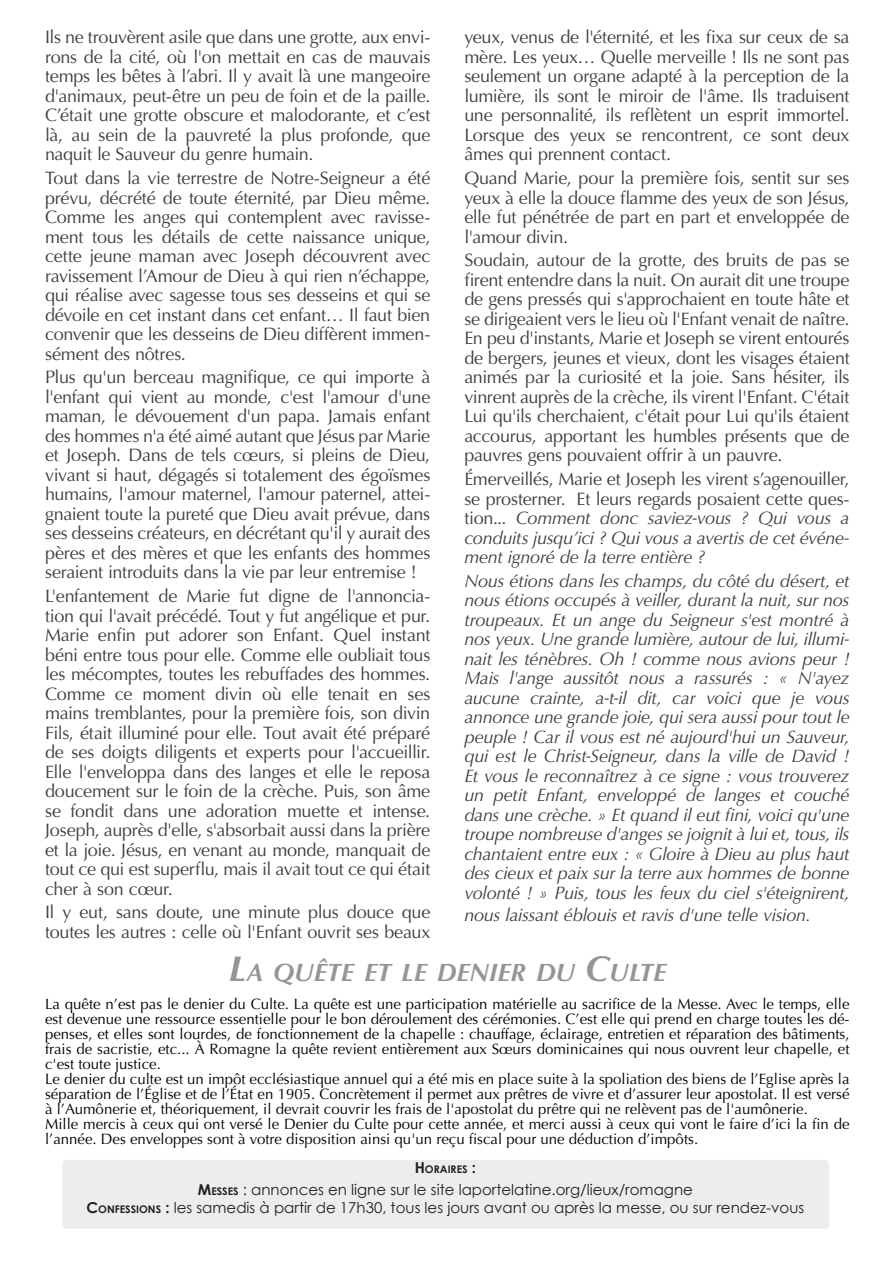
<style>
.page{position:relative;width:893px;height:1263px;background:#fff}
.page>*{position:absolute;margin:0;border:0;box-sizing:border-box;transform-origin:0 0}
.titre{font:italic 700 25.2px "Optima";color:#939598}
.corps{font:18px/19.5px "Optima";letter-spacing:-.015em;color:#3e3e3f;text-align:justify}
.corps-2{font:italic 18px/19.5px "Optima";letter-spacing:-.015em;color:#3e3e3f;text-align:justify}
.titre-2{font:15px/15px "Optima";color:#000;text-align:justify}
.t1{font:15px/18px "Century Gothic";color:#231f20;text-align:center}
.t2{font:700 10.5px "Century Gothic";color:#231f20}
.s1{font-style:normal}
.s2{font-size:36px}
.s3{font-size:15px}
.s4{font-weight:700}
.s5{font-weight:700;font-size:10.5px}
.s6{font-style:inherit}
</style>
<div class="page">
<div style="left:62px;top:1160px;width:767px;height:69px;background:#ededee;border-radius:4px"></div>
<p class="corps" style="left:464px;top:28px;width:387px">yeux, venus de l'éternité, et les fixa sur ceux de sa mère. Les yeux… Quelle merveille ! Ils ne sont pas seulement un organe adapté à la perception de la lumière, ils sont le miroir de l'âme. Ils traduisent une personnalité, ils reflètent un esprit immortel.<br>Lorsque des yeux se rencontrent, ce sont deux âmes qui prennent contact.</p>
<p class="corps" style="left:464px;top:168px;width:387px">Quand Marie, pour la première fois, sentit sur ses yeux à elle la douce flamme des yeux de son Jésus, elle fut pénétrée de part en part et enveloppée de l'amour divin.</p>
<p class="corps" style="left:464px;top:251px;width:387px">Soudain, autour de la grotte, des bruits de pas se firent entendre dans la nuit. On aurait dit une troupe de gens pressés qui s'approchaient en toute hâte et se dirigeaient vers le lieu où l'Enfant venait de naître.<br>En peu d'instants, Marie et Joseph se virent entourés de bergers, jeunes et vieux, dont les visages étaient animés par la curiosité et la joie. Sans hésiter, ils vinrent auprès de la crèche, ils virent l'Enfant. C'était Lui qu'ils cherchaient, c'était pour Lui qu'ils étaient accourus, apportant les humbles présents que de pauvres gens pouvaient offrir à un pauvre.</p>
<p class="corps-2" style="left:464px;top:469px;width:387px"><span class="s1">Émerveillés, Marie et Joseph les virent s’agenouiller, se prosterner. Et leurs regards posaient cette ques&shy;tion...</span> Comment donc saviez-vous ? Qui vous a conduits jusqu’ici ? Qui vous a avertis de cet événe&shy;ment ignoré de la terre entière ?</p>
<p class="corps-2" style="left:464px;top:571px;width:387px">Nous étions dans les champs, du côté du désert, et nous étions occupés à veiller, durant la nuit, sur nos troupeaux. Et un ange du Seigneur s'est montré à nos yeux. Une grande lumière, autour de lui, illumi&shy;nait les ténèbres. Oh ! comme nous avions peur !<br>Mais l'ange aussitôt nous a rassurés : « N'ayez aucune crainte, a-t-il dit, car voici que je vous annonce une grande joie, qui sera aussi pour tout le peuple ! Car il vous est né aujourd'hui un Sauveur, qui est le Christ-Seigneur, dans la ville de David !<br>Et vous le reconnaîtrez à ce signe : vous trouverez un petit Enfant, enveloppé de langes et couché dans une crèche. » Et quand il eut fini, voici qu'une troupe nombreuse d'anges se joignit à lui et, tous, ils chantaient entre eux : « Gloire à Dieu au plus haut des cieux et paix sur la terre aux hommes de bonne volonté ! » Puis, tous les feux du ciel s'éteignirent,</p>
<p class="corps-2" style="left:464px;top:905px;width:348px">nous laissant éblouis et ravis d'une telle vision.</p>
<p class="titre" style="left:228px;top:958px;width:439px"><span class="s2">L</span>A QUÊTE ET LE DENIER DU <span class="s2">C</span>ULTE</p>
<p class="titre-2" style="left:45px;top:997px;width:806px">La quête n’est pas le denier du Culte. La quête est une participation matérielle au sacrifice de la Messe. Avec le temps, elle est devenue une ressource essentielle pour le bon déroulement des cérémonies. C’est elle qui prend en charge toutes les dé&shy;penses, et elles sont lourdes, de fonctionnement de la chapelle : chauffage, éclairage, entretien et réparation des bâtiments, frais de sacristie, etc... À Romagne la quête revient entièrement aux Sœurs dominicaines qui nous ouvrent leur chapelle, et c'est toute justice.</p>
<p class="titre-2" style="left:45px;top:1072px;width:806px">Le denier du culte est un impôt ecclésiastique annuel qui a été mis en place suite à la spoliation des biens de l’Eglise après la séparation de l’Église et de l’État en 1905. Concrètement il permet aux prêtres de vivre et d’assurer leur apostolat. Il est versé à l’Aumônerie et, théoriquement, il devrait couvrir les frais de l'apostolat du prêtre qui ne relèvent pas de l'aumônerie.</p>
<p class="titre-2" style="left:45px;top:1117px;width:806px">Mille mercis à ceux qui ont versé le Denier du Culte pour cette année, et merci aussi à ceux qui vont le faire d’ici la fin de l’année. Des enveloppes sont à votre disposition ainsi qu'un reçu fiscal pour une déduction d’impôts.</p>
<p class="t2" style="left:415px;top:1163px;width:63px"><span class="s3">H</span>ORAIRES <span class="s3">:</span></p>
<p class="t1" style="left:86px;top:1181px;width:719px"><span class="s4">M</span><span class="s5">ESSES</span> <span class="s6">:</span> annonces en ligne sur le site laportelatine.org/lieux/romagne<br><span class="s4">C</span><span class="s5">ONFESSIONS</span> <span class="s4">:</span> les samedis à partir de 17h30, tous les jours avant ou après la messe, ou sur rendez-vous</p>
<p class="corps" style="left:45px;top:28px;width:387px">Ils ne trouvèrent asile que dans une grotte, aux envi&shy;rons de la cité, où l'on mettait en cas de mauvais temps les bêtes à l’abri. Il y avait là une mangeoire d'animaux, peut-être un peu de foin et de la paille.<br>C’était une grotte obscure et malodorante, et c’est là, au sein de la pauvreté la plus profonde, que naquit le Sauveur du genre humain.</p>
<p class="corps" style="left:45px;top:168px;width:387px">Tout dans la vie terrestre de Notre-Seigneur a été prévu, décrété de toute éternité, par Dieu même.<br>Comme les anges qui contemplent avec ravisse&shy;ment tous les détails de cette naissance unique, cette jeune maman avec Joseph découvrent avec ravissement l’Amour de Dieu à qui rien n’échappe, qui réalise avec sagesse tous ses desseins et qui se dévoile en cet instant dans cet enfant… Il faut bien convenir que les desseins de Dieu diffèrent immen&shy;sément des nôtres.</p>
<p class="corps" style="left:45px;top:368px;width:387px">Plus qu'un berceau magnifique, ce qui importe à l'enfant qui vient au monde, c'est l'amour d'une maman, le dévouement d'un papa. Jamais enfant des hommes n'a été aimé autant que Jésus par Marie et Joseph. Dans de tels cœurs, si pleins de Dieu, vivant si haut, dégagés si totalement des égoïsmes humains, l'amour maternel, l'amour paternel, attei&shy;gnaient toute la pureté que Dieu avait prévue, dans ses desseins créateurs, en décrétant qu'il y aurait des pères et des mères et que les enfants des hommes seraient introduits dans la vie par leur entremise !</p>
<p class="corps" style="left:45px;top:586px;width:387px">L'enfantement de Marie fut digne de l'annoncia&shy;tion qui l'avait précédé. Tout y fut angélique et pur.<br>Marie enfin put adorer son Enfant. Quel instant béni entre tous pour elle. Comme elle oubliait tous les mécomptes, toutes les rebuffades des hommes.<br>Comme ce moment divin où elle tenait en ses mains tremblantes, pour la première fois, son divin Fils, était illuminé pour elle. Tout avait été préparé de ses doigts diligents et experts pour l'accueillir.<br>Elle l'enveloppa dans des langes et elle le reposa doucement sur le foin de la crèche. Puis, son âme se fondit dans une adoration muette et intense.<br>Joseph, auprès d'elle, s'absorbait aussi dans la prière et la joie. Jésus, en venant au monde, manquait de tout ce qui est superflu, mais il avait tout ce qui était cher à son cœur.</p>
<p class="corps" style="left:45px;top:903px;width:387px">Il y eut, sans doute, une minute plus douce que toutes les autres : celle où l'Enfant ouvrit ses beaux</p>
</div>
